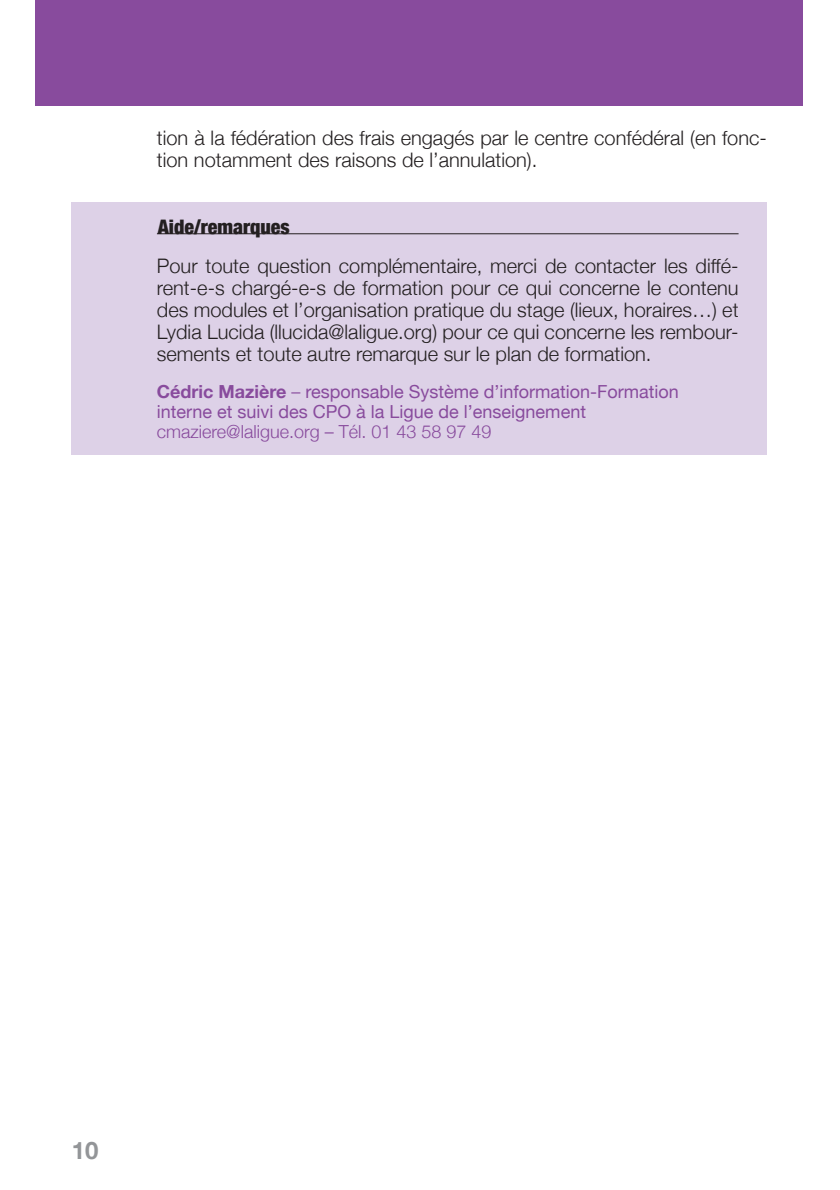
<style>
.page{position:relative;width:840px;height:1190px;background:#fff}
.page>*{position:absolute;margin:0;border:0;box-sizing:border-box;transform-origin:0 0}
.t1{font:700 24px "Helvetica Neue";color:#939598}
.t2{font:300 20px/22px "Helvetica Neue";color:#231f20}
.t3{font:900 condensed 20px "Helvetica Neue";color:#231f20}
.t4{font:18px/20px "Helvetica Neue";color:#884b9d}
.t5{font:300 18px "Helvetica Neue";color:#884b9d}
.s1{font-weight:700}
.s2{font-weight:300}
</style>
<div class="page">
<div style="left:36px;top:0;width:767px;height:105px;background:#884b9d"></div>
<div style="left:72px;top:202px;width:695px;height:253px;background:#ddd1e7"></div>
<hr style="left:157px;top:233px;width:582px;height:1px;background:#231f20">
<p class="t2" style="left:157px;top:126px;width:612px">tion à la fédération des frais engagés par le centre confédéral (en fonc&shy;tion notamment des raisons de l’annulation).</p>
<p class="t3" style="left:158px;top:214px;width:133px">Aide/remarques</p>
<p class="t2" style="left:157px;top:254px;width:583px;text-align:justify">Pour toute question complémentaire, merci de contacter les diffé&shy;rent-e-s chargé-e-s de formation pour ce qui concerne le contenu des modules et l’organisation pratique du stage (lieux, horaires…) et Lydia Lucida (llucida@laligue.org) pour ce qui concerne les rembour&shy;sements et toute autre remarque sur le plan de formation.</p>
<p class="t4" style="left:157px;top:381px;width:524px"><span class="s1">Cédric Mazière</span> <span class="s2">–</span> responsable Système d’information-Formation interne et suivi des CPO à la Ligue de l’enseignement</p>
<p class="t5" style="left:157px;top:420px;width:336px">cmaziere@laligue.org – Tél. 01 43 58 97 49</p>
<p class="t1" style="left:72px;top:1136px;width:28px">10</p>
</div>
